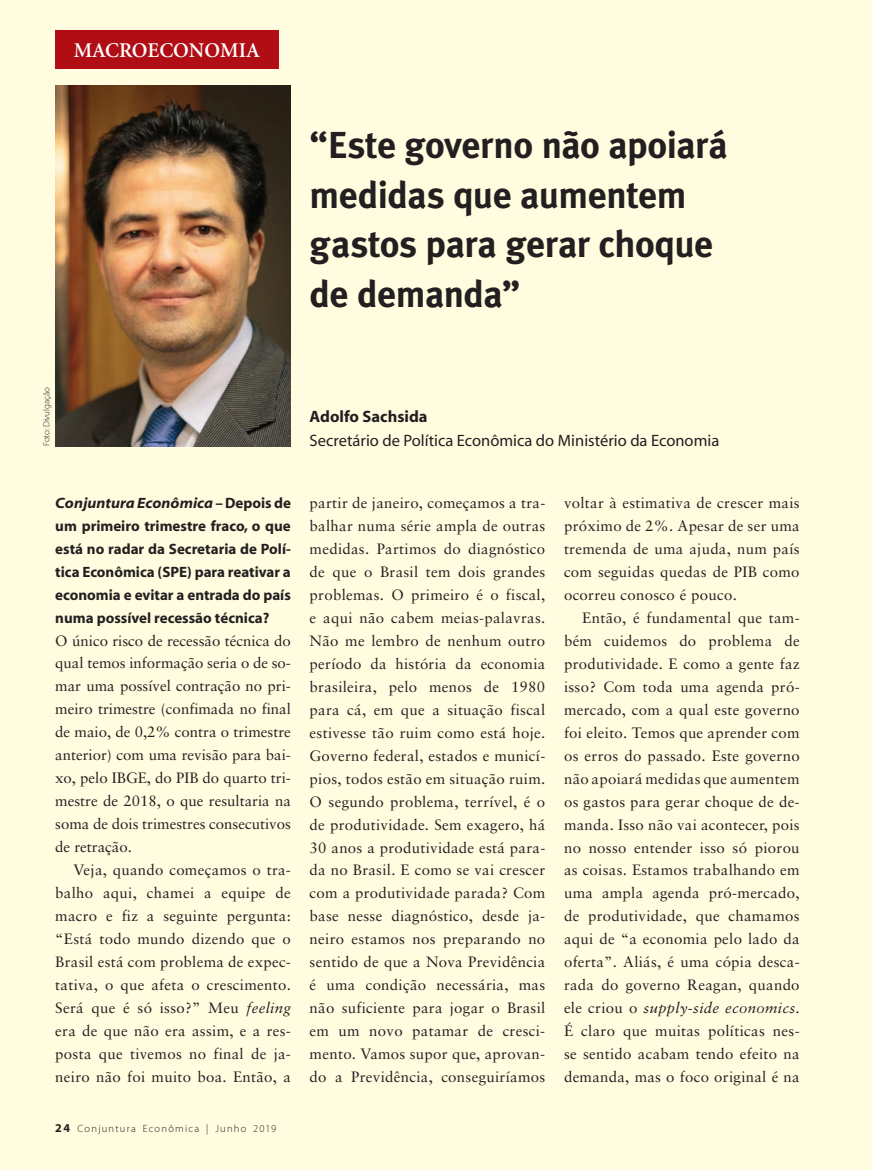
<style>
.page{position:relative;width:872px;height:1170px;background:#fff}
.page>*{position:absolute;margin:0;border:0;box-sizing:border-box;transform-origin:0 0}
.t1{font:700 37.5px/49.5px "Meta Plus";letter-spacing:-.01em;color:#231f20}
.t2{font:21px "Adobe Corp ID Minion Sb";color:#fff}
.t3{font:16.5px "Adobe Corp ID Myriad Rg";color:#231f20}
.t4{font:16.5px "Adobe Corp ID Myriad Bd";color:#231f20}
.t5{font:15px/23px "Sabon";letter-spacing:.02em;color:#231f20;text-align:justify}
.t6{font:15px/23px "Adobe Corp ID Myriad Bd";color:#231f20;text-align:justify}
.t7{font:15px "Adobe Corp ID Myriad Bd It";color:#231f20}
.t8{font:10.5px "Adobe Corp ID Myriad Lt";letter-spacing:.115em;color:#231f20}
.t9{font:9px "Adobe Corp ID Myriad Lt";color:#231f20}
.s1{font-family:"Adobe Corp ID Myriad Bd"}
.s2{font-style:italic}
.s3{font-family:"Adobe Corp ID Myriad Bd";font-size:12px}
</style>
<div class="page">
<div style="left:0;top:0;width:872px;height:1169px;background:#fffce0"></div>
<div style="left:55px;top:30px;width:223px;height:38px;background:#b00d15"></div>
<img style="left:55px;top:85px;width:236px;height:361px">
<h2 class="t2" style="left:74px;top:39px;width:188px">MACROECONOMIA</h2>
<h1 class="t1" style="left:310px;top:120px;width:419px">“Este governo não apoiará medidas que aumentem gastos para gerar choque de demanda”</h1>
<p class="t9" style="left:42px;top:446px;width:61px;rotate:-90deg">Foto: Divulgação</p>
<p class="t4" style="left:310px;top:408px;width:119px">Adolfo Sachsida</p>
<p class="t3" style="left:310px;top:432px;width:411px">Secretário de Política Econômica do Ministério da Economia</p>
<p class="t7" style="left:55px;top:495px;width:237px">Conjuntura Econômica <span class="s1">– Depois de</span></p>
<p class="t6" style="left:55px;top:514px;width:237px">um primeiro trimestre fraco, o que está no radar da Secretaria de Polí&shy;tica Econômica (SPE) para reativar a economia e evitar a entrada do país numa possível recessão técnica?</p>
<p class="t5" style="left:55px;top:628px;width:237px">O único risco de recessão técnica do qual temos informação seria o de so&shy;mar uma possível contração no pri&shy;meiro trimestre (confimada no final de maio, de 0,2% contra o trimestre anterior) com uma revisão para bai&shy;xo, pelo IBGE, do PIB do quarto tri&shy;mestre de 2018, o que resultaria na soma de dois trimestres consecutivos de retração.</p>
<p class="t5" style="left:55px;top:858px;width:237px;text-indent:18px">Veja, quando começamos o tra&shy;balho aqui, chamei a equipe de macro e fiz a seguinte pergunta: “Está todo mundo dizendo que o Brasil está com problema de expec&shy;tativa, o que afeta o crescimento.<br>Será que é só isso?” Meu <span class="s2">feeling </span>era de que não era assim, e a res&shy;posta que tivemos no final de ja&shy;neiro não foi muito boa. Então, a</p>
<p class="t8" style="left:55px;top:1122px;width:222px"><span class="s3">24</span> Conjuntura Econômica | Junho 2019</p>
<p class="t5" style="left:310px;top:491px;width:237px">partir de janeiro, começamos a tra&shy;balhar numa série ampla de outras medidas. Partimos do diagnóstico de que o Brasil tem dois grandes problemas. O primeiro é o fiscal, e aqui não cabem meias-palavras.<br>Não me lembro de nenhum outro período da história da economia brasileira, pelo menos de 1980 para cá, em que a situação fiscal estivesse tão ruim como está hoje.<br>Governo federal, estados e municí&shy;pios, todos estão em situação ruim.<br>O segundo problema, terrível, é o de produtividade. Sem exagero, há 30 anos a produtividade está para&shy;da no Brasil. E como se vai crescer com a produtividade parada? Com base nesse diagnóstico, desde ja&shy;neiro estamos nos preparando no sentido de que a Nova Previdência é uma condição necessária, mas não suficiente para jogar o Brasil em um novo patamar de cresci&shy;mento. Vamos supor que, aprovan&shy;do a Previdência, conseguiríamos</p>
<p class="t5" style="left:564px;top:491px;width:237px">voltar à estimativa de crescer mais próximo de 2%. Apesar de ser uma tremenda de uma ajuda, num país com seguidas quedas de PIB como ocorreu conosco é pouco.</p>
<p class="t5" style="left:564px;top:606px;width:237px;text-indent:18px">Então, é fundamental que tam&shy;bém cuidemos do problema de produtividade. E como a gente faz isso? Com toda uma agenda pró&shy;mercado, com a qual este governo foi eleito. Temos que aprender com os erros do passado. Este governo não apoiará medidas que aumentem os gastos para gerar choque de de&shy;manda. Isso não vai acontecer, pois no nosso entender isso só piorou as coisas. Estamos trabalhando em uma ampla agenda pró-mercado, de produtividade, que chamamos aqui de “a economia pelo lado da oferta”. Aliás, é uma cópia desca&shy;rada do governo Reagan, quando ele criou o <span class="s2">supply-side economics</span>.<br>É claro que muitas políticas nes&shy;se sentido acabam tendo efeito na demanda, mas o foco original é na</p>
</div>
